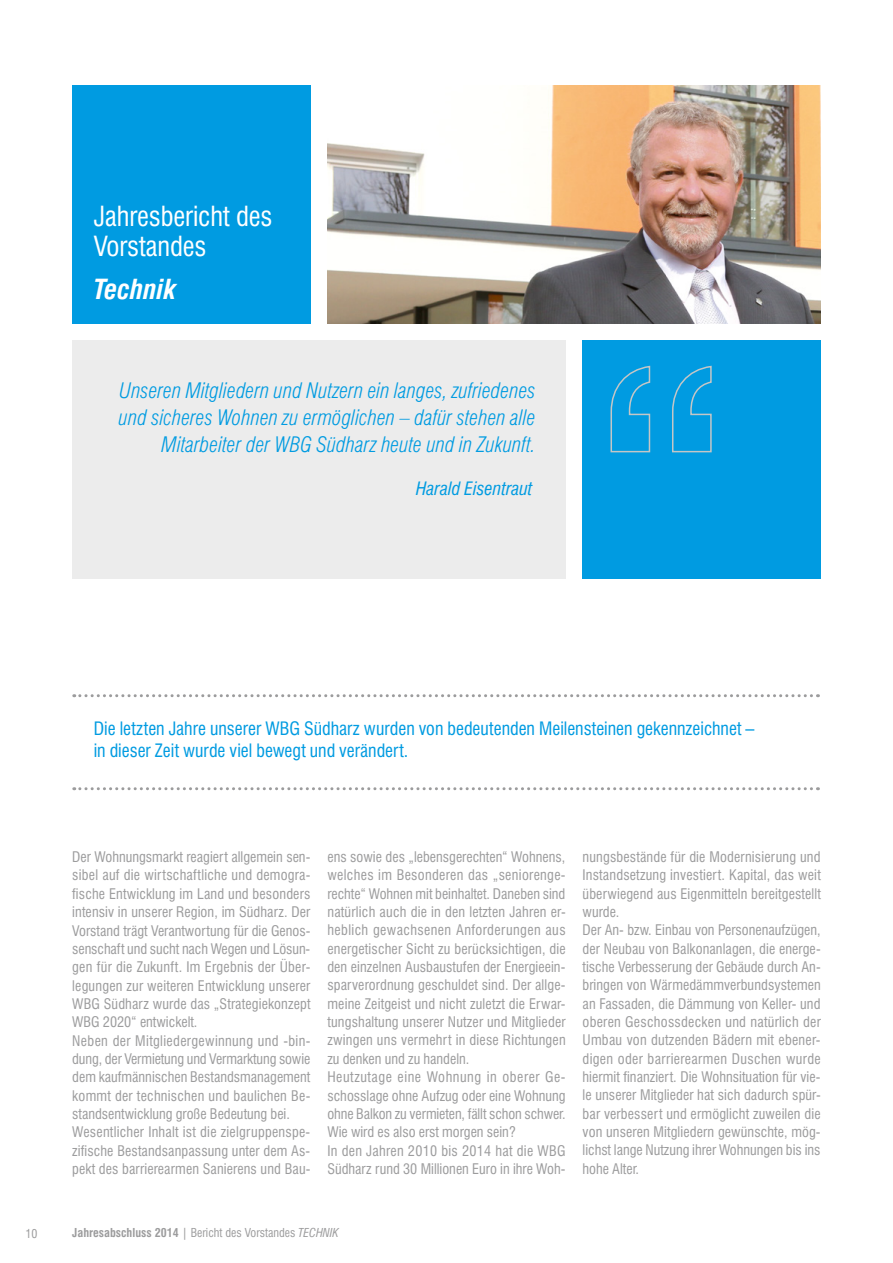
<style>
.page{position:relative;width:893px;height:1263px;background:#fff}
.page>*{position:absolute;margin:0;border:0;box-sizing:border-box;transform-origin:0 0}
.t1{font:condensed 27px/30px "Swiss 721 BT";letter-spacing:-.005em;color:#fff}
.t2{font:italic 700 condensed 27px "Swiss 721 BT";color:#fff}
.t3{font:italic 300 condensed 21px/27px "Swiss 721 BT";color:#009be1;text-align:right}
.t4{font:condensed 18px/21.6px "Swiss 721 BT";color:#009be1}
.t5{font:italic condensed 18px "Swiss 721 BT";color:#009be1}
.t6{font:condensed 14.25px/18.3px "Swiss 721 BT";letter-spacing:.01em;color:#9c9c9d}
.t7{font:condensed 12px "Swiss 721 BT";color:#9c9c9d}
.s1{font-weight:700}
.s2{font-style:italic}
</style>
<div class="page">
<svg style="left:74px;top:694px;width:744px;height:3px"></svg>
<svg style="left:74px;top:787px;width:744px;height:3px"></svg>
<div style="left:583px;top:340px;width:238px;height:238px;background:#009be1"></div>
<div style="left:72px;top:85px;width:238px;height:238px;background:#009be1"></div>
<img style="left:327px;top:85px;width:494px;height:238px">
<div style="left:72px;top:340px;width:494px;height:238px;background:#ececec"></div>
<svg style="left:610px;top:365px;width:102px;height:88px"></svg>
<p class="t1" style="left:94px;top:201px;width:180px">Jahresbericht des<br>Vorstandes</p>
<p class="t2" style="left:94px;top:273px;width:84px">Technik</p>
<p class="t3" style="left:119px;top:377px;width:418px">Unseren Mitgliedern und Nutzern ein langes, zufriedenes und sicheres Wohnen zu ermöglichen – dafür stehen alle<br>Mitarbeiter der WBG Südharz heute und in Zukunft.</p>
<p class="t5" style="left:416px;top:478px;width:118px">Harald Eisentraut</p>
<p class="t4" style="left:94px;top:718px;width:662px">Die letzten Jahre unserer WBG Südharz wurden von bedeutenden Meilensteinen gekennzeichnet – in dieser Zeit wurde viel bewegt und verändert.</p>
<p class="t6" style="left:72px;top:848px;width:240px">Der Wohnungsmarkt reagiert allgemein sen&shy;sibel auf die wirtschaftliche und demogra&shy;fische Entwicklung im Land und besonders intensiv in unserer Region, im Südharz. Der Vorstand trägt Verantwortung für die Genos&shy;senschaft und sucht nach Wegen und Lösun&shy;gen für die Zukunft. Im Ergebnis der Über&shy;legungen zur weiteren Entwicklung unserer WBG Südharz wurde das „Strategiekonzept WBG 2020“ entwickelt.<br>Neben der Mitgliedergewinnung und -bin&shy;dung, der Vermietung und Vermarktung sowie dem kaufmännischen Bestandsmanagement kommt der technischen und baulichen Be&shy;standsentwicklung große Bedeutung bei.<br>Wesentlicher Inhalt ist die zielgruppenspe&shy;zifische Bestandsanpassung unter dem As&shy;pekt des barrierearmen Sanierens und Bau-</p>
<p class="t6" style="left:327px;top:848px;width:240px">ens sowie des „lebensgerechten“ Wohnens, welches im Besonderen das „seniorenge&shy;rechte“ Wohnen mit beinhaltet. Daneben sind natürlich auch die in den letzten Jahren er&shy;heblich gewachsenen Anforderungen aus energetischer Sicht zu berücksichtigen, die den einzelnen Ausbaustufen der Energieein&shy;sparverordnung geschuldet sind. Der allge&shy;meine Zeitgeist und nicht zuletzt die Erwar&shy;tungshaltung unserer Nutzer und Mitglieder zwingen uns vermehrt in diese Richtungen zu denken und zu handeln.<br>Heutzutage eine Wohnung in oberer Ge&shy;schosslage ohne Aufzug oder eine Wohnung ohne Balkon zu vermieten, fällt schon schwer.<br>Wie wird es also erst morgen sein?<br>In den Jahren 2010 bis 2014 hat die WBG Südharz rund 30 Millionen Euro in ihre Woh-</p>
<p class="t6" style="left:583px;top:848px;width:240px">nungsbestände für die Modernisierung und Instandsetzung investiert. Kapital, das weit überwiegend aus Eigenmitteln bereitgestellt wurde.<br>Der An- bzw. Einbau von Personenaufzügen, der Neubau von Balkonanlagen, die energe&shy;tische Verbesserung der Gebäude durch An&shy;bringen von Wärmedämmverbundsystemen an Fassaden, die Dämmung von Keller- und oberen Geschossdecken und natürlich der Umbau von dutzenden Bädern mit ebener&shy;digen oder barrierearmen Duschen wurde hiermit finanziert. Die Wohnsituation für vie&shy;le unserer Mitglieder hat sich dadurch spür&shy;bar verbessert und ermöglicht zuweilen die von unseren Mitgliedern gewünschte, mög&shy;lichst lange Nutzung ihrer Wohnungen bis ins hohe Alter.</p>
<p class="t7" style="left:26px;top:1226px;width:13px">10</p>
<p class="t7" style="left:72px;top:1226px;width:239px"><span class="s1">Jahresabschluss 2014</span> | Bericht des Vorstandes <span class="s2">Technik</span></p>
</div>
